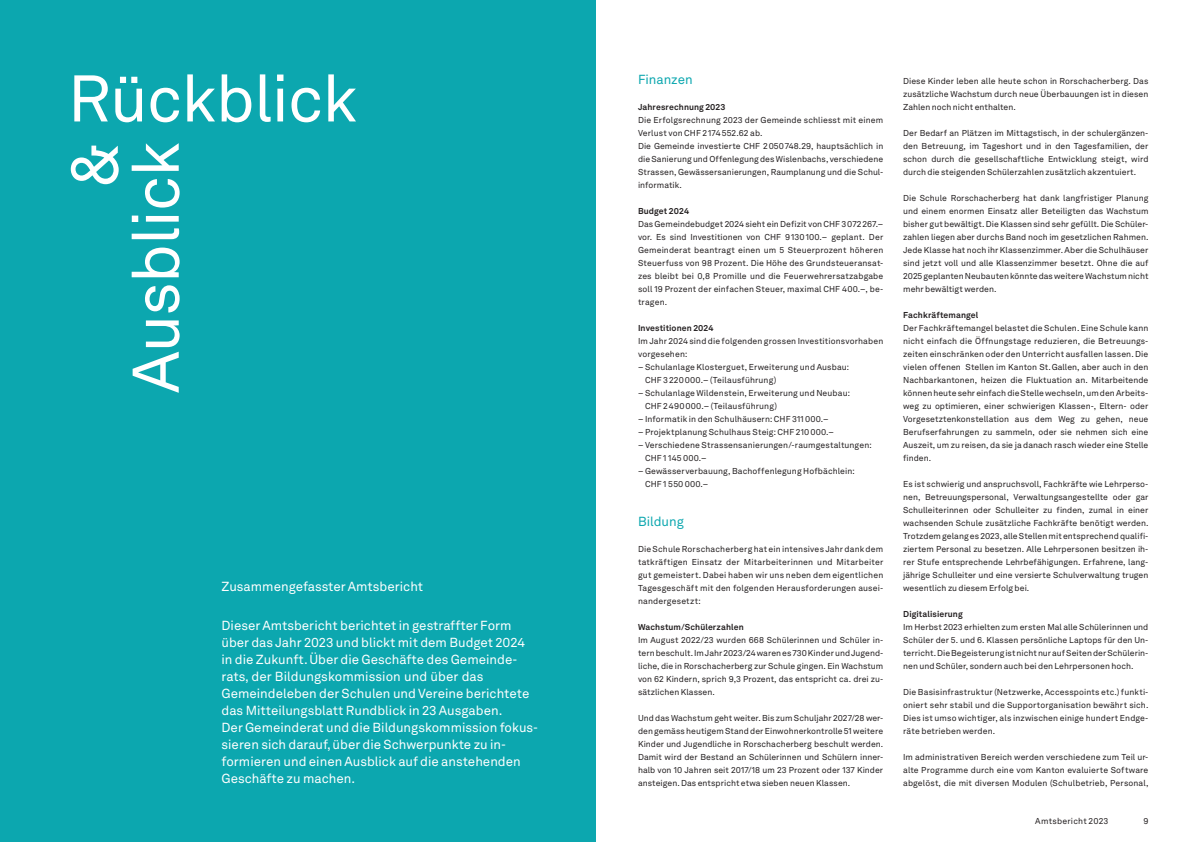
<style>
.page{position:relative;width:1191px;height:842px;background:#fff}
.page>*{position:absolute;margin:0;border:0;box-sizing:border-box;transform-origin:0 0}
.t1{font:65px "Akkurat LL";letter-spacing:-.01em;color:#fff}
.t2{font:13px/17px "Akkurat LL";color:#fff}
.t3{font:13px "Akkurat LL";color:#0ca7af}
.t4{font:8.5px/13px "Akkurat LL";letter-spacing:.01em;color:#231f20;text-align:justify}
.t5{font:700 8.5px "Akkurat LL";letter-spacing:.01em;color:#231f20}
</style>
<div class="page">
<div style="left:0;top:0;width:595px;height:842px;background:#0ca7af"></div>
<h1 class="t1" style="left:68px;top:64px;width:291px">Rückblick</h1>
<h1 class="t1" style="left:121px;top:393px;width:253px;rotate:-90deg">Ausblick</h1>
<h1 class="t1" style="left:60px;top:188px;width:46px;rotate:-90deg">&amp;</h1>
<h2 class="t2" style="left:221px;top:578px;width:203px">Zusammengefasster Amtsbericht</h2>
<p class="t2" style="left:221px;top:617px;width:318px">Dieser Amtsbericht berichtet in gestraffter Form über das Jahr 2023 und blickt mit dem Budget 2024 in die Zukunft. Über die Geschäfte des Gemeinde&shy;rats, der Bildungskommission und über das Gemeinde leben der Schulen und Vereine berichtete das Mit teilungsblatt Rundblick in 23 Ausgaben.<br>Der Gemeinderat und die Bildungskommission fokus&shy;sieren sich darauf, über die Schwerpunkte zu in&shy;formieren und einen Ausblick auf die anstehenden Geschäfte zu machen.</p>
<h2 class="t3" style="left:638px;top:72px;width:56px">Finanzen</h2>
<p class="t5" style="left:638px;top:102px;width:89px">Jahresrechnung 2023</p>
<p class="t4" style="left:638px;top:114px;width:247px;text-align:left">Die Erfolgsrechnung 2023 der Gemeinde schliesst mit einem Verlust von CHF 2 174 552.62 ab.<br>Die Gemeinde investierte CHF 2 050 748.29, hauptsächlich in die Sanierung und Offenlegung des Wislenbachs, verschiedene Strassen, Gewässersanierungen, Raumplanung und die Schul&shy;informatik.</p>
<p class="t5" style="left:638px;top:206px;width:53px">Budget 2024</p>
<p class="t4" style="left:638px;top:218px;width:247px">Das Gemeindebudget 2024 sieht ein Defizit von CHF 3 072 267.– vor. Es sind Investitionen von CHF 9 130 100.– geplant. Der Gemeinderat beantragt einen um 5 Steuerprozent höheren Steuerfuss von 98 Prozent. Die Höhe des Grundsteueransat&shy;zes bleibt bei 0,8 Promille und die Feuerwehrersatzabgabe soll 19 Prozent der einfachen Steuer, maximal CHF 400.–, be&shy;tragen.</p>
<p class="t5" style="left:638px;top:323px;width:77px">Investitionen 2024</p>
<p class="t4" style="left:638px;top:335px;width:247px">Im Jahr 2024 sind die folgenden grossen Investitionsvorhaben vorgesehen:</p>
<p class="t4" style="left:645px;top:361px;width:206px;text-indent:-7px">– Schulanlage Klosterguet, Erweiterung und Ausbau:<br>CHF 3 220 000.– (Teilausführung)</p>
<p class="t4" style="left:645px;top:387px;width:206px;text-indent:-7px">– Schulanlage Wildenstein, Erweiterung und Neubau:<br>CHF 2 490 000.– (Teilausführung)</p>
<p class="t4" style="left:638px;top:413px;width:192px">– Informatik in den Schulhäusern: CHF 311 000.–</p>
<p class="t4" style="left:638px;top:426px;width:197px">– Projektplanung Schulhaus Steig: CHF 210 000.–</p>
<p class="t4" style="left:645px;top:439px;width:228px;text-indent:-7px">– Verschiedene Strassensanierungen/-raumgestaltungen:<br>CHF 1 145 000.–</p>
<p class="t4" style="left:645px;top:464px;width:211px;text-indent:-7px">– Gewässerverbauung, Bachoffenlegung Hofbächlein:<br>CHF 1 550 000.–</p>
<h2 class="t3" style="left:638px;top:514px;width:47px">Bildung</h2>
<p class="t4" style="left:638px;top:543px;width:247px">Die Schule Rorschacherberg hat ein intensives Jahr dank dem tatkräftigen Einsatz der Mitarbeiterinnen und Mitarbeiter gut gemeistert. Dabei haben wir uns neben dem eigentlichen Tagesgeschäft mit den folgenden Herausforderungen ausei&shy;nandergesetzt:</p>
<p class="t5" style="left:638px;top:622px;width:107px">Wachstum/Schülerzahlen</p>
<p class="t4" style="left:638px;top:634px;width:247px">Im August 2022/23 wurden 668 Schülerinnen und Schüler in&shy;tern beschult. Im Jahr 2023/24 waren es 730 Kinder und Jugend&shy;liche, die in Rorschacherberg zur Schule gingen. Ein Wachstum von 62 Kindern, sprich 9,3 Prozent, das entspricht ca. drei zu&shy;sätzlichen Klassen.</p>
<p class="t4" style="left:638px;top:712px;width:247px">Und das Wachstum geht weiter. Bis zum Schuljahr 2027/28 wer&shy;den gemäss heutigem Stand der Einwohnerkontrolle 51 weitere Kinder und Jugendliche in Rorschacherberg beschult werden.<br>Damit wird der Bestand an Schülerinnen und Schülern inner&shy;halb von 10 Jahren seit 2017/18 um 23 Prozent oder 137 Kinder ansteigen. Das entspricht etwa sieben neuen Klassen.</p>
<p class="t4" style="left:903px;top:75px;width:247px">Diese Kinder leben alle heute schon in Rorschacherberg. Das zusätzliche Wachstum durch neue Überbauungen ist in diesen Zahlen noch nicht enthalten.</p>
<p class="t4" style="left:903px;top:127px;width:247px">Der Bedarf an Plätzen im Mittagstisch, in der schulergänzen&shy;den Betreuung, im Tageshort und in den Tagesfamilien, der schon durch die gesellschaftliche Entwicklung steigt, wird durch die steigenden Schülerzahlen zusätzlich akzentuiert.</p>
<p class="t4" style="left:903px;top:192px;width:247px">Die Schule Rorschacherberg hat dank langfristiger Planung und einem enormen Einsatz aller Beteiligten das Wachstum bisher gut bewältigt. Die Klassen sind sehr gefüllt. Die Schüler&shy;zahlen liegen aber durchs Band noch im gesetzlichen Rahmen.<br>Jede Klasse hat noch ihr Klassenzimmer. Aber die Schulhäuser sind jetzt voll und alle Klassenzimmer besetzt. Ohne die auf 2025 geplanten Neubauten könnte das weitere Wachstum nicht mehr bewältigt werden.</p>
<p class="t5" style="left:903px;top:310px;width:77px">Fachkräftemangel</p>
<p class="t4" style="left:903px;top:321px;width:247px">Der Fachkräftemangel belastet die Schulen. Eine Schule kann nicht einfach die Öffnungstage reduzieren, die Betreuungs&shy;zeiten einschränken oder den Unterricht ausfallen lassen. Die vielen offenen Stellen im Kanton St. Gallen, aber auch in den Nachbarkantonen, heizen die Fluktuation an. Mitarbeitende können heute sehr einfach die Stelle wechseln, um den Arbeits&shy;weg zu optimieren, einer schwierigen Klassen-, Eltern- oder Vorgesetztenkonstellation aus dem Weg zu gehen, neue Berufserfahrungen zu sammeln, oder sie nehmen sich eine Auszeit, um zu reisen, da sie ja danach rasch wieder eine Stelle finden.</p>
<p class="t4" style="left:903px;top:477px;width:247px">Es ist schwierig und anspruchsvoll, Fachkräfte wie Lehrperso&shy;nen, Betreuungspersonal, Verwaltungsangestellte oder gar Schulleiterinnen oder Schulleiter zu finden, zumal in einer wachsenden Schule zusätzliche Fachkräfte benötigt werden.<br>Trotzdem gelang es 2023, alle Stellen mit entsprechend qualifi&shy;ziertem Personal zu besetzen. Alle Lehrpersonen besitzen ih&shy;rer Stufe entsprechende Lehrbefähigungen. Erfahrene, lang&shy;jährige Schulleiter und eine versierte Schulverwaltung trugen wesentlich zu diesem Erfolg bei.</p>
<p class="t5" style="left:903px;top:609px;width:61px">Digitalisierung</p>
<p class="t4" style="left:903px;top:620px;width:247px">Im Herbst 2023 erhielten zum ersten Mal alle Schülerinnen und Schüler der 5. und 6. Klassen persönliche Laptops für den Un&shy;terricht. Die Begeisterung ist nicht nur auf Seiten der Schülerin&shy;nen und Schüler, sondern auch bei den Lehrpersonen hoch.</p>
<p class="t4" style="left:903px;top:685px;width:247px">Die Basisinfrastruktur (Netzwerke, Accesspoints etc.) funkti&shy;oniert sehr stabil und die Supportorganisation bewährt sich.<br>Dies ist umso wichtiger, als inzwischen einige hundert Endge&shy;räte betrieben werden.</p>
<p class="t4" style="left:903px;top:750px;width:247px">Im administrativen Bereich werden verschiedene zum Teil ur&shy;alte Programme durch eine vom Kanton evaluierte Software abgelöst, die mit diversen Modulen (Schulbetrieb, Personal,</p>
<p class="t4" style="left:1035px;top:814px;width:75px">Amtsbericht 2023</p>
<p class="t4" style="left:1143px;top:815px;width:7px">9</p>
</div>
